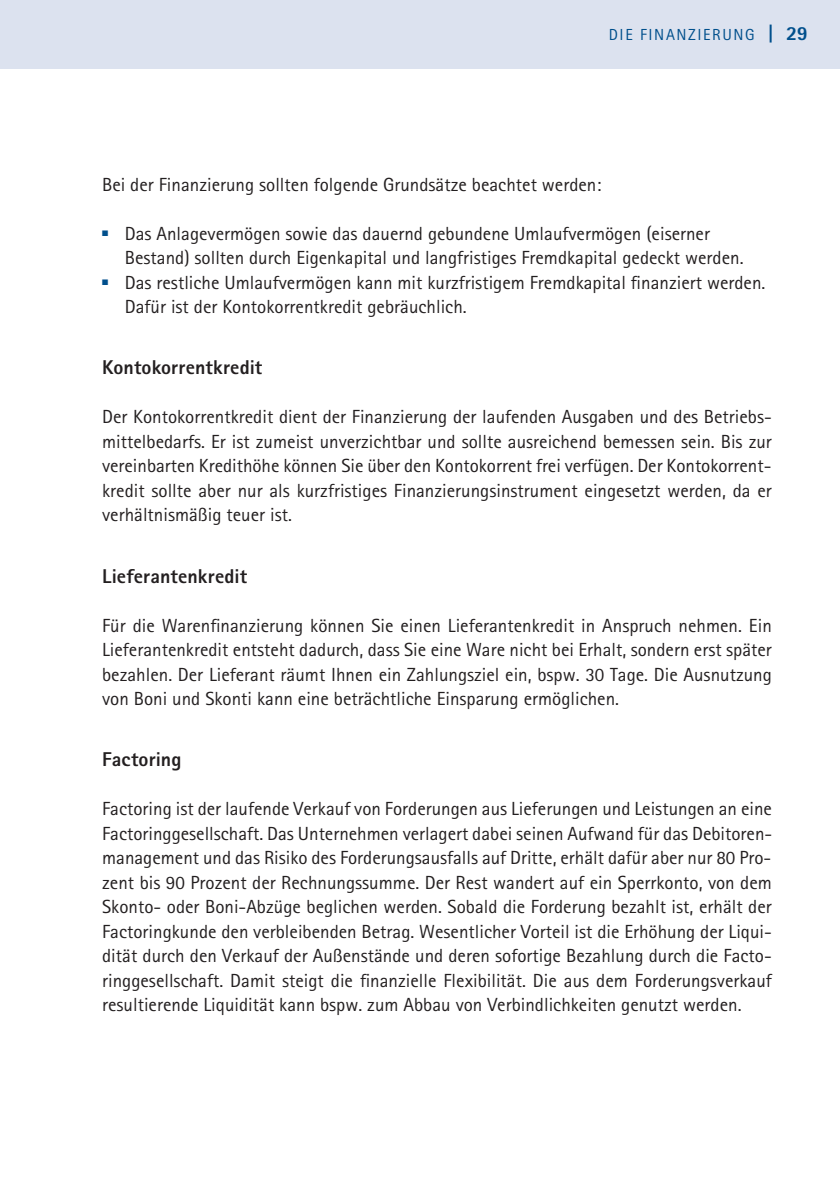
<style>
.page{position:relative;width:840px;height:1191px;background:#fff}
.page>*{position:absolute;margin:0;border:0;box-sizing:border-box;transform-origin:0 0}
.t1{font:800 20px "Rotis Sans Serif";letter-spacing:.005em;color:#231f20}
.t2{font:800 20px "Rotis Sans Serif";color:#004f8c}
.t3{font:19px/24.4px "Rotis Sans Serif";color:#231f20;text-align:justify}
.t4{font:16px "Rotis Sans Serif";letter-spacing:.1em;color:#004f8c}
.s1{font-weight:800;font-size:20px}
</style>
<div class="page">
<div style="left:0;top:0;width:839px;height:68px;background:#dce2ef"></div>
<p class="t4" style="left:608px;top:25px;width:166px">DIE FINANZIERUNG <span class="s1">|</span></p>
<p class="t2" style="left:785px;top:20px;width:23px">29</p>
<p class="t3" style="left:102px;top:172px;width:500px">Bei der Finanzierung sollten folgende Grundsätze beachtet werden:</p>
<p class="t3" style="left:125px;top:221px;width:619px;text-indent:-23px"><sup>■</sup> Das Anlagevermögen sowie das dauernd gebundene Umlaufvermögen (eiserner<br>Bestand) sollten durch Eigenkapital und langfristiges Fremdkapital gedeckt werden.</p>
<p class="t3" style="left:125px;top:270px;width:641px;text-indent:-23px"><sup>■</sup> Das restliche Umlaufvermögen kann mit kurzfristigem Fremdkapital finanziert werden.<br>Dafür ist der Kontokorrentkredit gebräuchlich.</p>
<p class="t1" style="left:102px;top:355px;width:162px">Kontokorrentkredit</p>
<p class="t3" style="left:102px;top:404px;width:671px">Der Kontokorrentkredit dient der Finanzierung der laufenden Ausgaben und des Betriebs&shy;mittelbedarfs. Er ist zumeist unverzichtbar und sollte ausreichend bemessen sein. Bis zur vereinbarten Kredithöhe können Sie über den Kontokorrent frei verfügen. Der Kontokorrent&shy;kredit sollte aber nur als kurzfristiges Finanzierungsinstrument eingesetzt werden, da er verhältnismäßig teuer ist.</p>
<p class="t1" style="left:102px;top:563px;width:146px">Lieferantenkredit</p>
<p class="t3" style="left:102px;top:613px;width:671px">Für die Warenfinanzierung können Sie einen Lieferantenkredit in Anspruch nehmen. Ein Lieferantenkredit entsteht dadurch, dass Sie eine Ware nicht bei Erhalt, sondern erst später bezahlen. Der Lieferant räumt Ihnen ein Zahlungsziel ein, bspw. 30 Tage. Die Ausnutzung von Boni und Skonti kann eine beträchtliche Einsparung ermöglichen.</p>
<p class="t1" style="left:102px;top:747px;width:81px">Factoring</p>
<p class="t3" style="left:102px;top:796px;width:671px">Factoring ist der laufende Verkauf von Forderungen aus Lieferungen und Leistungen an eine Factoringgesellschaft. Das Unternehmen verlagert dabei seinen Aufwand für das Debitoren&shy;management und das Risiko des Forderungsausfalls auf Dritte, erhält dafür aber nur 80 Pro&shy;zent bis 90 Prozent der Rechnungssumme. Der Rest wandert auf ein Sperrkonto, von dem Skonto- oder Boni-Abzüge beglichen werden. Sobald die Forderung bezahlt ist, erhält der Factoringkunde den verbleibenden Betrag. Wesentlicher Vorteil ist die Erhöhung der Liqui&shy;dität durch den Verkauf der Außenstände und deren sofortige Bezahlung durch die Facto&shy;ringgesellschaft. Damit steigt die finanzielle Flexibilität. Die aus dem Forderungsverkauf resultierende Liquidität kann bspw. zum Abbau von Verbindlichkeiten genutzt werden.</p>
</div>
